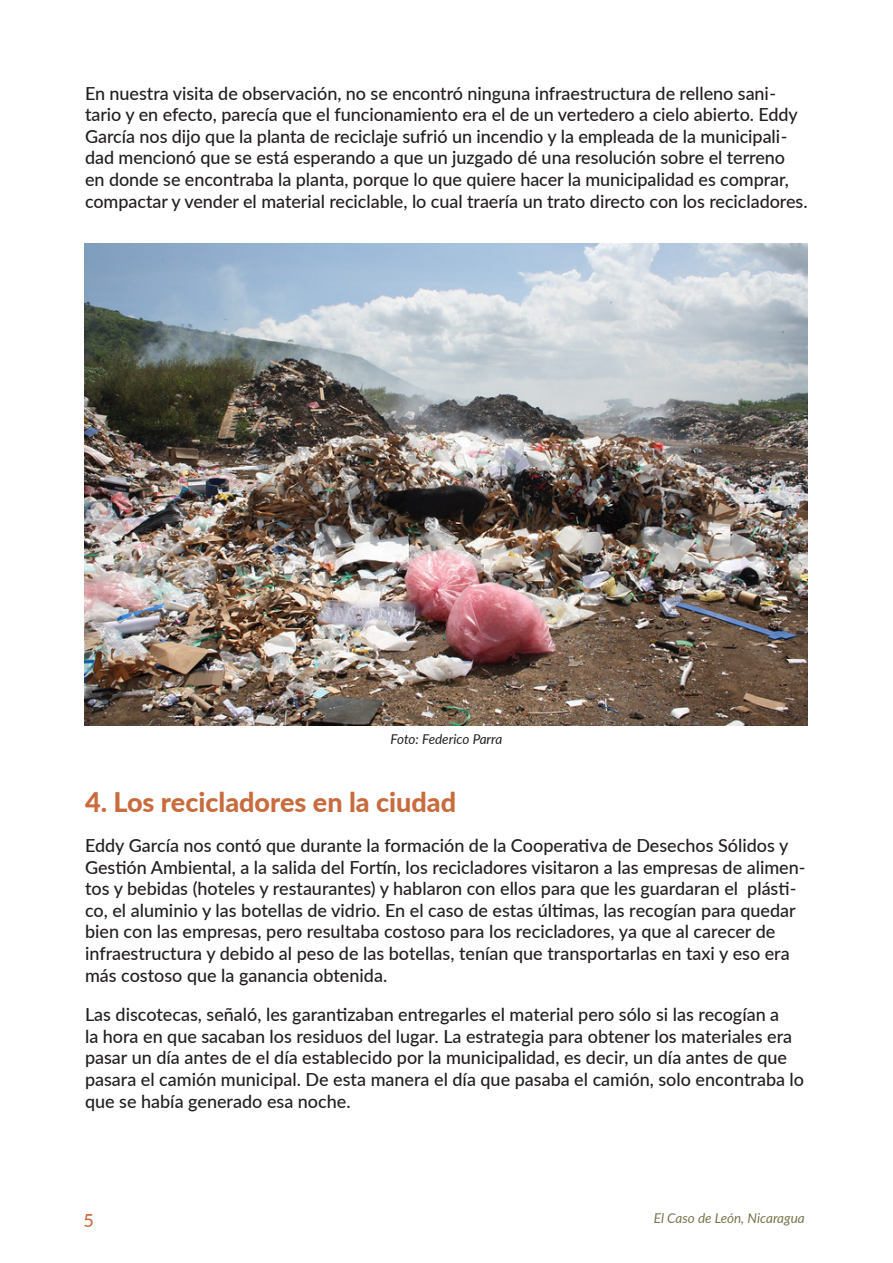
<style>
.page{position:relative;width:893px;height:1263px;background:#fff}
.page>*{position:absolute;margin:0;border:0;box-sizing:border-box;transform-origin:0 0}
.t1{font:800 27px "Lato";color:#c86b3d}
.t2{font:500 18px/21.6px "Lato";color:#231f20}
.t3{font:500 18px "Lato";color:#c86b3d}
.t4{font:italic 13.5px "Lato";color:#77754b}
.t5{font:italic 13.5px "Lato";letter-spacing:-.005em;color:#231f20}
</style>
<div class="page">
<img style="left:85px;top:243px;width:723px;height:482px">
<p class="t2" style="left:85px;top:81px;width:724px">En nuestra visita de observación, no se encontró ninguna infraestructura de relleno sani&shy;tario y en efecto, parecía que el funcionamiento era el de un vertedero a cielo abierto. Eddy García nos dijo que la planta de reciclaje sufrió un incendio y la empleada de la municipali&shy;dad mencionó que se está esperando a que un juzgado dé una resolución sobre el terreno en donde se encontraba la planta, porque lo que quiere hacer la municipalidad es comprar, compactar y vender el material reciclable, lo cual traería un trato directo con los recicladores.</p>
<p class="t5" style="left:391px;top:734px;width:113px">Foto: Federico Parra</p>
<h1 class="t1" style="left:85px;top:782px;width:373px">4. Los recicladores en la ciudad</h1>
<p class="t2" style="left:85px;top:834px;width:722px">Eddy García nos contó que durante la formación de la Cooperativa de Desechos Sólidos y Gestión Ambiental, a la salida del Fortín, los recicladores visitaron a las empresas de alimen&shy;tos y bebidas (hoteles y restaurantes) y hablaron con ellos para que les guardaran el plásti&shy;co, el aluminio y las botellas de vidrio. En el caso de estas últimas, las recogían para quedar bien con las empresas, pero resultaba costoso para los recicladores, ya que al carecer de infraestructura y debido al peso de las botellas, tenían que transportarlas en taxi y eso era más costoso que la ganancia obtenida.</p>
<p class="t2" style="left:85px;top:1003px;width:721px">Las discotecas, señaló, les garantizaban entregarles el material pero sólo si las recogían a<br>la hora en que sacaban los residuos del lugar. La estrategia para obtener los materiales era pasar un día antes de el día establecido por la municipalidad, es decir, un día antes de que pasara el camión municipal. De esta manera el día que pasaba el camión, solo encontraba lo que se había generado esa noche.</p>
<p class="t3" style="left:84px;top:1207px;width:12px">5</p>
<p class="t4" style="left:654px;top:1213px;width:152px">El Caso de León, Nicaragua</p>
</div>
